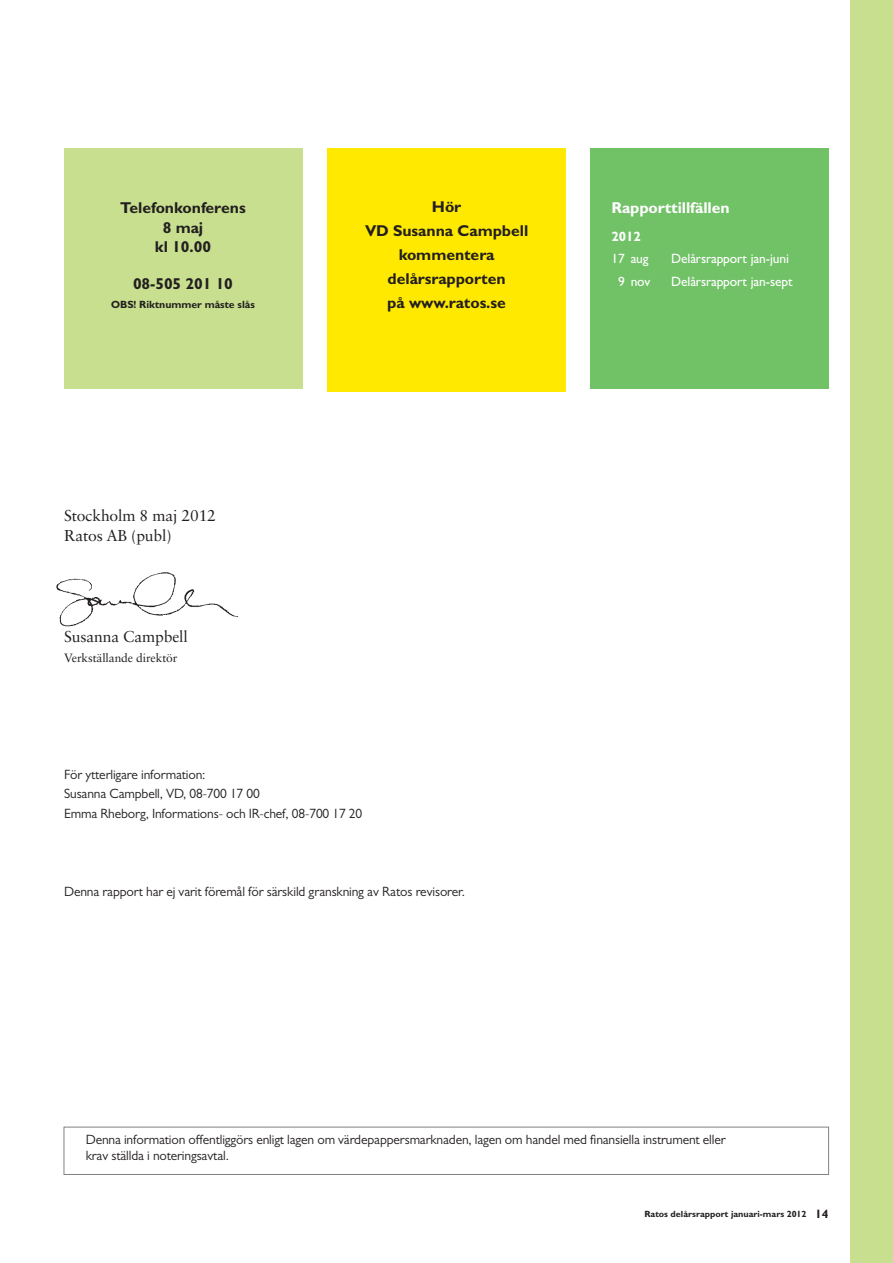
<style>
.page{position:relative;width:893px;height:1263px;background:#fff}
.page>*{position:absolute;margin:0;border:0;box-sizing:border-box;transform-origin:0 0}
.xMellanrubrik{font:700 15.75px/24px "Gill Sans MT Std";letter-spacing:-.005em;color:#231f20;text-align:center}
.xBrödtext_1{font:15.75px "Sabon LT Std";letter-spacing:-.01em;color:#231f20}
.xMellanrubrik-2{font:700 15.75px "Gill Sans MT Std";letter-spacing:-.005em;color:#fff}
.xTabelltext_9_13{font:13.5px/16.2px "Gill Sans MT Std";letter-spacing:-.01em;color:#231f20}
.xTabelltext_9_13-2{font:500 13.5px "Gill Sans MT Std";letter-spacing:-.01em;color:#fff}
.xTabelltext_9_13-3{font:700 13.5px "Gill Sans MT Std";color:#fff}
.xBrödtext_1-2{font:12px "Sabon LT Std";letter-spacing:-.01em;color:#231f20}
.xMellanrubrik-3{font:700 10.5px "Gill Sans MT Std";letter-spacing:-.005em;color:#231f20}
.t1{font:700 9px "Gill Sans MT Std";color:#231f20}
.s1{font-size:12px}
</style>
<div class="page">
<div style="left:850px;top:0;width:43px;height:1263px;background:#c7df8e"></div>
<div style="left:590px;top:149px;width:239px;height:240px;background:#71c167"></div>
<div style="left:64px;top:149px;width:238px;height:240px;background:#c7df8e"></div>
<div style="left:328px;top:149px;width:238px;height:243px;background:#ffe901"></div>
<div style="left:64px;top:1127px;width:765px;height:48px;border:1px solid #808285"></div>
<img style="left:56px;top:572px;width:183px;height:55px">
<p class="xMellanrubrik" style="left:120px;top:195px;width:127px">Telefonkonferens</p>
<p class="xMellanrubrik" style="left:163px;top:215px;width:42px">8 maj</p>
<p class="xMellanrubrik" style="left:155px;top:234px;width:58px">kl 10.00</p>
<p class="xMellanrubrik" style="left:133px;top:271px;width:101px">08-505 201 10</p>
<p class="xMellanrubrik-3" style="left:111px;top:298px;width:145px">OBS! Riktnummer måste slås</p>
<p class="xBrödtext_1" style="left:64px;top:506px;width:153px">Stockholm 8 maj 2012</p>
<p class="xBrödtext_1" style="left:64px;top:526px;width:109px">Ratos AB (publ)</p>
<p class="xBrödtext_1" style="left:64px;top:627px;width:125px">Susanna Campbell</p>
<p class="xBrödtext_1-2" style="left:64px;top:650px;width:115px">Verkställande direktör</p>
<p class="xMellanrubrik" style="left:365px;top:194px;width:165px">Hör<br>VD Susanna Campbell kommentera delårsrapporten<br>på www.ratos.se</p>
<p class="xTabelltext_9_13" style="left:64px;top:766px;width:143px">För ytterligare information:</p>
<p class="xTabelltext_9_13" style="left:64px;top:785px;width:197px">Susanna Campbell, VD, 08-700 17 00</p>
<p class="xTabelltext_9_13" style="left:64px;top:805px;width:300px">Emma Rheborg, Informations- och IR-chef, 08-700 17 20</p>
<p class="xTabelltext_9_13" style="left:64px;top:883px;width:402px">Denna rapport har ej varit föremål för särskild granskning av Ratos revisorer.</p>
<p class="xMellanrubrik-2" style="left:611px;top:198px;width:120px">Rapporttillfällen</p>
<p class="xTabelltext_9_13-3" style="left:611px;top:228px;width:31px">2012</p>
<p class="xTabelltext_9_13-2" style="left:611px;top:251px;width:39px">17 aug</p>
<p class="xTabelltext_9_13-2" style="left:671px;top:251px;width:119px">Delårsrapport jan-juni</p>
<p class="xTabelltext_9_13-2" style="left:618px;top:273px;width:34px">9 nov</p>
<p class="xTabelltext_9_13-2" style="left:671px;top:273px;width:123px">Delårsrapport jan-sept</p>
<p class="xTabelltext_9_13" style="left:86px;top:1131px;width:641px">Denna information offentliggörs enligt lagen om värdepappersmarknaden, lagen om handel med finansiella instrument eller krav ställda i noteringsavtal.</p>
<p class="t1" style="left:644px;top:1209px;width:185px">Ratos delårsrapport januari-mars 2012 <span class="s1">14</span></p>
</div>
